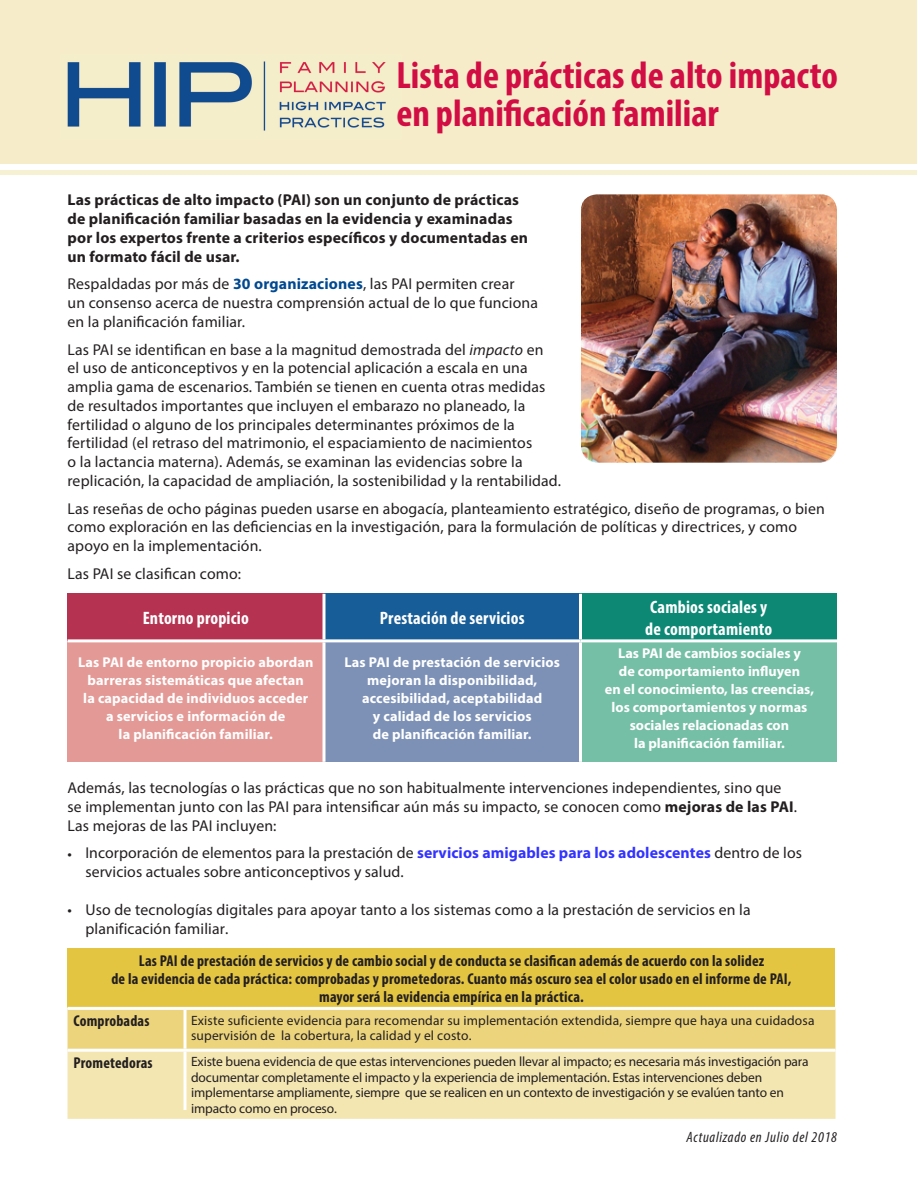
<style>
.page{position:relative;width:918px;height:1188px;background:#fff}
.page>*{position:absolute;margin:0;border:0;box-sizing:border-box;transform-origin:0 0}
.t1{font:700 condensed 38.25px/38.2px "Myriad Pro";color:#d20d44}
.t2{font:700 condensed 18px/21.6px "Myriad Pro";letter-spacing:.01em;color:#fff}
.Plain_Text{font:15.75px/18.8px "Myriad Pro";letter-spacing:.01em;color:#231f20}
.t3{font:700 condensed 15.75px/18px "Myriad Pro";letter-spacing:.01em;color:#231f20;text-align:center}
.body_1{font:700 15.75px/18.8px "Myriad Pro";letter-spacing:.01em;color:#231f20}
.body_1_bullets_b{font:italic condensed 15px "Myriad Pro";letter-spacing:.05em;color:#231f20}
.t4{font:700 14.25px/18px "Myriad Pro";letter-spacing:.01em;color:#fff;text-align:center}
.t5{font:13.5px/15.5px "Myriad Pro";letter-spacing:-.01em;color:#231f20}
.t6{font:13.5px/15.5px "Myriad Pro";letter-spacing:.01em;color:#231f20}
.s1{font-weight:700;color:#014990}
.s2{font-style:italic}
.s3{font-weight:700}
.s4{font-weight:700;color:#33f}
</style>
<div class="page">
<div style="left:0;top:1px;width:916px;height:163px;background:#f6ecca"></div>
<img style="left:67px;top:61px;width:319px;height:70px">
<div style="left:0;top:170px;width:916px;height:5px;background:#f7f1d4"></div>
<div style="left:68px;top:594px;width:256px;height:47px;background:#b53251"></div>
<div style="left:324px;top:594px;width:256px;height:47px;background:#175d97"></div>
<div style="left:580px;top:594px;width:257px;height:47px;background:#0d8875"></div>
<div style="left:68px;top:641px;width:256px;height:121px;background:#e39a96"></div>
<div style="left:324px;top:641px;width:256px;height:121px;background:#7d91b7"></div>
<div style="left:580px;top:641px;width:257px;height:121px;background:#75bfa6"></div>
<svg style="left:322px;top:594px;width:4px;height:45px"></svg>
<hr style="left:579px;top:594px;width:3px;height:45px;background:#fff">
<hr style="left:68px;top:639px;width:256px;height:3px;background:#fff">
<hr style="left:324px;top:639px;width:256px;height:3px;background:#fff">
<svg style="left:322px;top:642px;width:4px;height:120px"></svg>
<hr style="left:580px;top:639px;width:257px;height:3px;background:#fff">
<hr style="left:579px;top:642px;width:3px;height:120px;background:#fff">
<div style="left:68px;top:949px;width:768px;height:59px;background:#e3c542"></div>
<div style="left:68px;top:1010px;width:768px;height:39px;background:#ecd47d"></div>
<div style="left:68px;top:1052px;width:768px;height:67px;background:#f3e6b1"></div>
<hr style="left:68px;top:1007px;width:117px;height:3px;background:#fff">
<hr style="left:185px;top:1007px;width:651px;height:3px;background:#fff">
<hr style="left:184px;top:1010px;width:3px;height:39px;background:#fff">
<hr style="left:184px;top:1052px;width:3px;height:58px;background:#fff">
<img style="left:581px;top:194px;width:256px;height:269px">
<p class="t1" style="left:396px;top:56px;width:443px">Lista de prácticas de alto impacto en planificación familiar</p>
<p class="body_1" style="left:68px;top:190px;width:462px">Las prácticas de alto impacto (PAI) son un conjunto de prácticas de planificación familiar basadas en la evidencia y examinadas por los expertos frente a criterios específicos y documentadas en un formato fácil de usar.</p>
<p class="Plain_Text" style="left:68px;top:274px;width:472px">Respaldadas por más de <span class="s1">30 organizaciones</span>, las PAI permiten crear<br>un consenso acerca de nuestra comprensión actual de lo que funciona en la planificación familiar.</p>
<p class="Plain_Text" style="left:68px;top:340px;width:495px">Las PAI se identifican en base a la magnitud demostrada del <span class="s2">impacto</span> en<br>el uso de anticonceptivos y en la potencial aplicación a escala en una amplia gama de escenarios. También se tienen en cuenta otras medidas de resultados importantes que incluyen el embarazo no planeado, la fertilidad o alguno de los principales determinantes próximos de la fertilidad (el retraso del matrimonio, el espaciamiento de nacimientos<br>o la lactancia materna). Además, se examinan las evidencias sobre la replicación, la capacidad de ampliación, la sostenibilidad y la rentabilidad.</p>
<p class="Plain_Text" style="left:68px;top:499px;width:759px">Las reseñas de ocho páginas pueden usarse en abogacía, planteamiento estratégico, diseño de programas, o bien como exploración en las deficiencias en la investigación, para la formulación de políticas y directrices, y como apoyo en la implementación.</p>
<p class="Plain_Text" style="left:68px;top:564px;width:175px">Las PAI se clasifican como:</p>
<p class="t2" style="left:143px;top:607px;width:108px">Entorno propicio</p>
<p class="t2" style="left:380px;top:607px;width:146px">Prestación de servicios</p>
<p class="t2" style="left:645px;top:596px;width:129px">Cambios sociales y de comportamiento</p>
<p class="t4" style="left:78px;top:653px;width:237px">Las PAI de entorno propicio abordan barreras sistemáticas que afectan<br>la capacidad de individuos acceder a servicios e información de<br>la planificación familiar.</p>
<p class="t4" style="left:344px;top:653px;width:217px">Las PAI de prestación de servicios mejoran la disponibilidad, accesibilidad, aceptabilidad<br>y calidad de los servicios<br>de planificación familiar.</p>
<p class="t4" style="left:605px;top:644px;width:211px">Las PAI de cambios sociales y<br>de comportamiento influyen<br>en el conocimiento, las creencias, los comportamientos y normas sociales relacionadas con<br>la planificación familiar.</p>
<p class="Plain_Text" style="left:68px;top:778px;width:731px">Además, las tecnologías o las prácticas que no son habitualmente intervenciones independientes, sino que se implementan junto con las PAI para intensificar aún más su impacto, se conocen como <span class="s3">mejoras de las PAI</span>.<br>Las mejoras de las PAI incluyen:</p>
<p class="Plain_Text" style="left:85px;top:844px;width:718px;text-indent:-18px">• Incorporación de elementos para la prestación de <span class="s4">servicios amigables para los adolescentes</span> dentro de los servicios actuales sobre anticonceptivos y salud.</p>
<p class="Plain_Text" style="left:86px;top:899px;width:667px;text-indent:-18px">• Uso de tecnologías digitales para apoyar tanto a los sistemas como a la prestación de servicios en la planificación familiar.</p>
<p class="t3" style="left:111px;top:952px;width:682px">Las PAI de prestación de servicios y de cambio social y de conducta se clasifican además de acuerdo con la solidez<br>de la evidencia de cada práctica: comprobadas y prometedoras. Cuanto más oscuro sea el color usado en el informe de PAI, mayor será la evidencia empírica en la práctica.</p>
<p class="t3" style="left:73px;top:1012px;width:78px">Comprobadas</p>
<p class="t6" style="left:191px;top:1012px;width:625px">Existe suficiente evidencia para recomendar su implementación extendida, siempre que haya una cuidadosa supervisión de la cobertura, la calidad y el costo.</p>
<p class="t3" style="left:74px;top:1053px;width:81px">Prometedoras</p>
<p class="t5" style="left:191px;top:1054px;width:619px">Existe buena evidencia de que estas intervenciones pueden llevar al impacto; es necesaria más investigación para documentar completamente el impacto y la experiencia de implementación. Estas intervenciones deben implementarse ampliamente, siempre que se realicen en un contexto de investigación y se evalúen tanto en impacto como en proceso.</p>
<p class="body_1_bullets_b" style="left:686px;top:1128px;width:152px">Actualizado en Julio del 2018</p>
</div>
